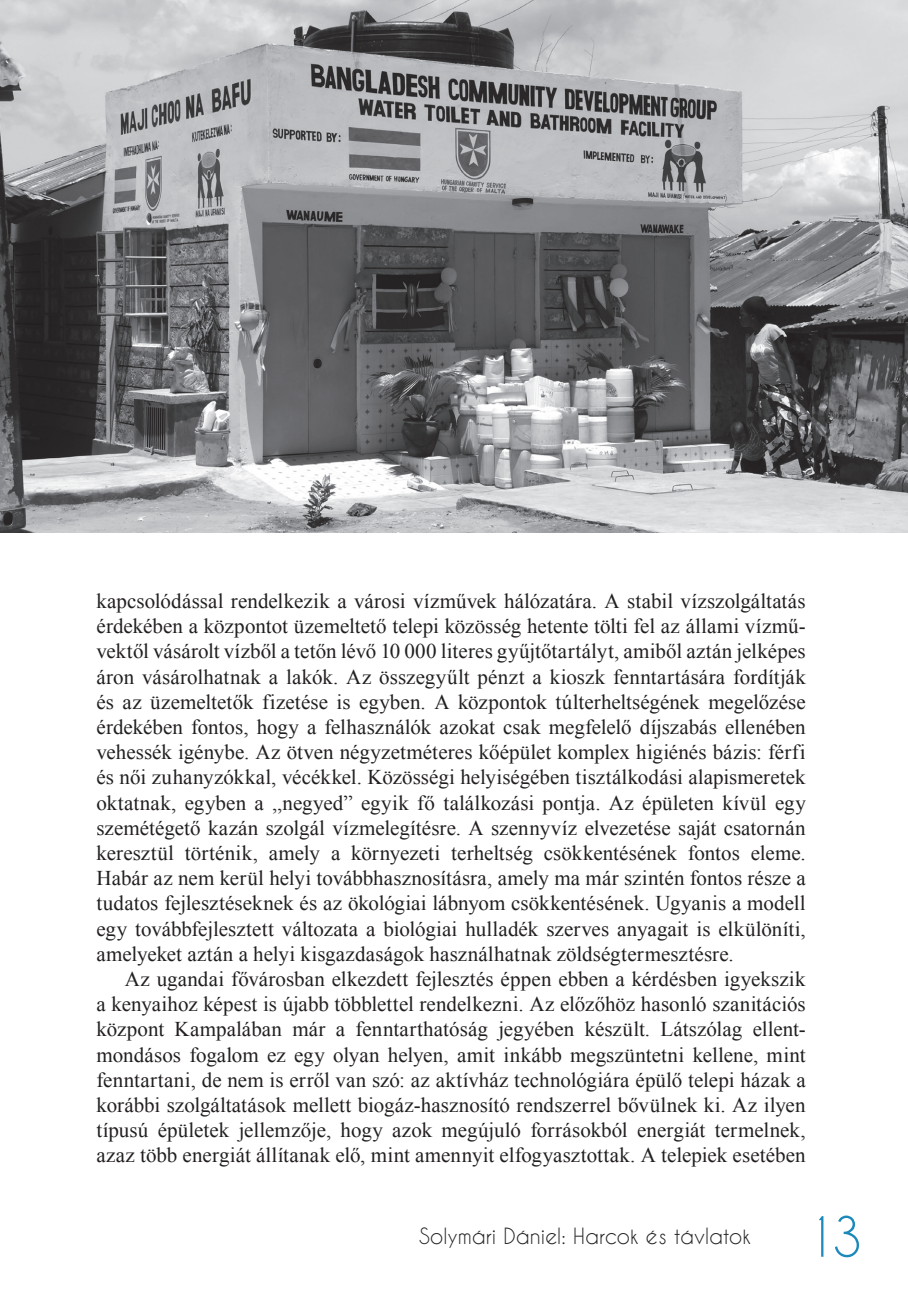
<style>
.page{position:relative;width:908px;height:1304px;background:#fff}
.page>*{position:absolute;margin:0;border:0;box-sizing:border-box;transform-origin:0 0}
.t1{font:52px "Caviar Dreams";color:#1d88ba}
.t2{font:21px/25.2px "Times New Roman";letter-spacing:.005em;color:#231f20;text-align:justify}
.t3{font:21px "Caviar Dreams";color:#231f20}
</style>
<div class="page">
<img style="left:0;top:0;width:907px;height:533px">
<p class="t2" style="left:96px;top:588px;width:710px">kapcsolódással rendelkezik a városi vízművek hálózatára. A stabil vízszolgáltatás érdekében a központot üzemeltető telepi közösség hetente tölti fel az állami vízmű&shy;vektől vásárolt vízből a tetőn lévő 10 000 literes gyűjtőtartályt, amiből aztán jelképes áron vásárolhatnak a lakók. Az összegyűlt pénzt a kioszk fenntartására fordítják és az üzemeltetők fizetése is egyben. A központok túlterheltségének megelőzése érdekében fontos, hogy a felhasználók azokat csak megfelelő díjszabás ellenében vehessék igénybe. Az ötven négyzetméteres kőépület komplex higiénés bázis: férfi és női zuhanyzókkal, vécékkel. Közösségi helyiségében tisztálkodási alapismeretek oktatnak, egyben a ,,negyed” egyik fő találkozási pontja. Az épületen kívül egy szemétégető kazán szolgál vízmelegítésre. A szennyvíz elvezetése saját csatornán keresztül történik, amely a környezeti terheltség csökkentésének fontos eleme.<br>Habár az nem kerül helyi továbbhasznosításra, amely ma már szintén fontos része a tudatos fejlesztéseknek és az ökológiai lábnyom csökkentésének. Ugyanis a modell egy továbbfejlesztett változata a biológiai hulladék szerves anyagait is elkülöníti, amelyeket aztán a helyi kisgazdaságok használhatnak zöldségtermesztésre.</p>
<p class="t2" style="left:96px;top:966px;width:710px;text-indent:28px">Az ugandai fővárosban elkezdett fejlesztés éppen ebben a kérdésben igyekszik a kenyaihoz képest is újabb többlettel rendelkezni. Az előzőhöz hasonló szanitációs központ Kampalában már a fenntarthatóság jegyében készült. Látszólag ellent&shy;mondásos fogalom ez egy olyan helyen, amit inkább megszüntetni kellene, mint fenntartani, de nem is erről van szó: az aktívház technológiára épülő telepi házak a korábbi szolgáltatások mellett biogáz-hasznosító rendszerrel bővülnek ki. Az ilyen típusú épületek jellemzője, hogy azok megújuló forrásokból energiát termelnek, azaz több energiát állítanak elő, mint amennyit elfogyasztottak. A telepiek esetében</p>
<p class="t3" style="left:419px;top:1225px;width:333px">Solymári Dániel: Harcok és távlatok</p>
<h1 class="t1" style="left:804px;top:1209px;width:59px">13</h1>
</div>
